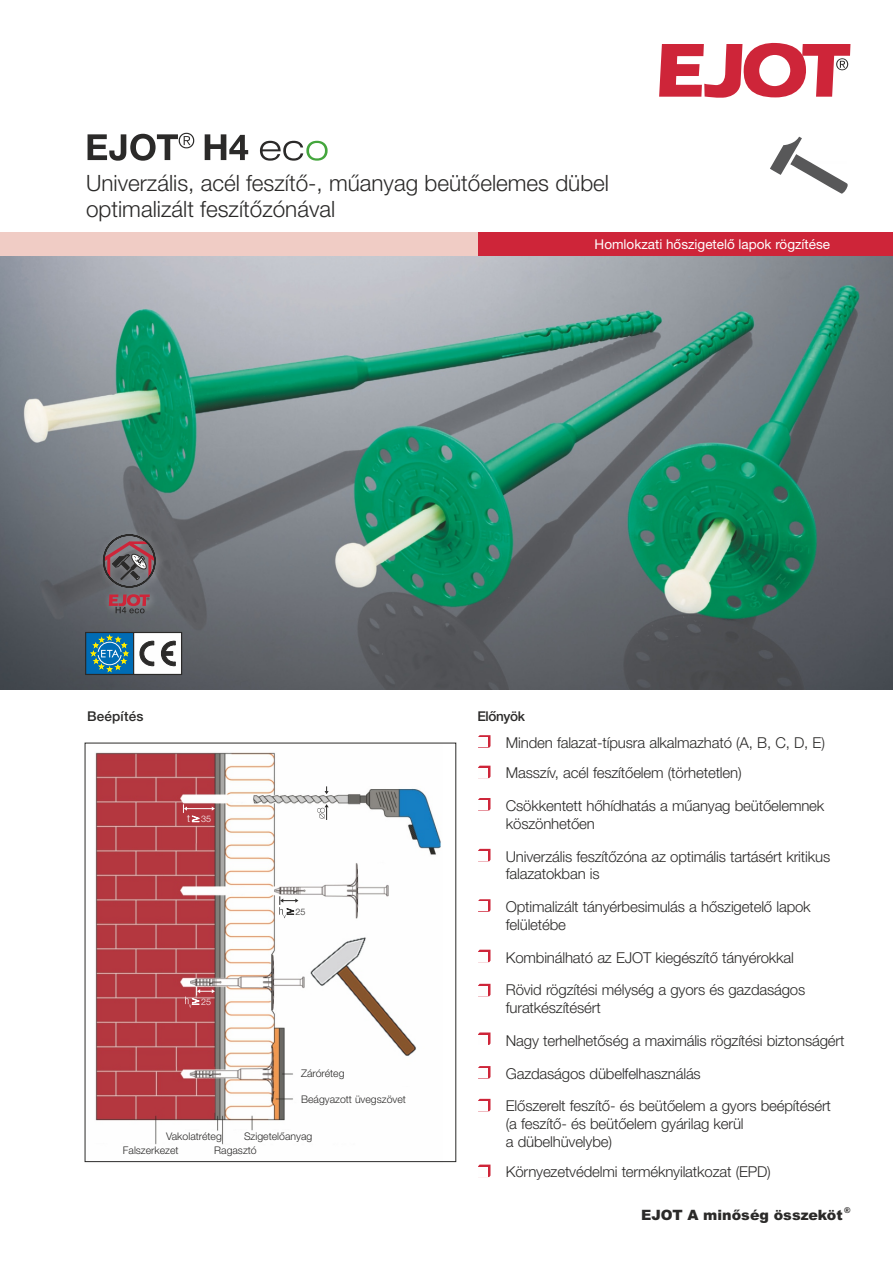
<style>
.page{position:relative;width:893px;height:1263px;background:#fff}
.page>*{position:absolute;margin:0;border:0;box-sizing:border-box;transform-origin:0 0}
.t1{font:300 22.5px/26.5px "Helvetica Neue LT Com";color:#2b2a29}
.t2{font:300 15px/17.7px "Helvetica Neue LT Com";letter-spacing:-.01em;color:#2b2a29}
.t3{font:900 14.25px "Arial";color:#2b2a29}
.t4{font:13.5px "Helvetica Neue LT Com";color:#fefefe}
.t5{font:500 13.5px "Helvetica Neue LT Com";letter-spacing:.015em;color:#2b2a29}
.t6{font:500 13.5px "Helvetica Neue LT Com";letter-spacing:-.025em;color:#2b2a29}
.t7{font:300 10.5px/14.4px "Helvetica Neue LT Com";color:#2b2a29}
.t8{font:300 9px "Helvetica Neue LT Com";color:#fefefe}
.t9{font:300 9px "Helvetica Neue LT Com";color:#2b2a29}
.t10{font:900 8.1px "Arial";color:#2b2a29}
.s1{font-size:10.5px}
</style>
<div class="page">
<img style="left:87px;top:752px;width:356px;height:411px">
<img style="left:0;top:256px;width:893px;height:433px">
<svg style="left:659px;top:42px;width:191px;height:56px"></svg>
<svg style="left:88px;top:133px;width:106px;height:28px"></svg>
<svg style="left:205px;top:134px;width:43px;height:26px"></svg>
<svg style="left:260px;top:141px;width:68px;height:20px"></svg>
<div style="left:0;top:232px;width:478px;height:24px;background:#f0ccc5"></div>
<div style="left:478px;top:232px;width:415px;height:24px;background:#ce2539"></div>
<svg style="left:84px;top:631px;width:99px;height:45px"></svg>
<svg style="left:325px;top:786px;width:4px;height:8px"></svg>
<svg style="left:317px;top:804px;width:12px;height:16px"></svg>
<div style="left:97px;top:528px;width:68px;height:88px;background:#fefefe;opacity:.35"></div>
<svg style="left:102px;top:533px;width:54px;height:55px;background:#716066"></svg>
<svg style="left:109px;top:594px;width:41px;height:19px"></svg>
<svg style="left:478px;top:766px;width:12px;height:12px"></svg>
<div style="left:479px;top:768px;width:9px;height:9px;background:#fefefe"></div>
<svg style="left:478px;top:798px;width:12px;height:12px"></svg>
<div style="left:479px;top:801px;width:9px;height:9px;background:#fefefe"></div>
<svg style="left:478px;top:735px;width:12px;height:13px"></svg>
<div style="left:479px;top:738px;width:9px;height:9px;background:#fefefe"></div>
<svg style="left:478px;top:849px;width:12px;height:12px"></svg>
<div style="left:479px;top:851px;width:9px;height:9px;background:#fefefe"></div>
<svg style="left:478px;top:899px;width:12px;height:13px"></svg>
<div style="left:479px;top:902px;width:9px;height:9px;background:#fefefe"></div>
<svg style="left:478px;top:950px;width:12px;height:12px"></svg>
<div style="left:479px;top:952px;width:9px;height:9px;background:#fefefe"></div>
<svg style="left:478px;top:984px;width:12px;height:12px"></svg>
<div style="left:479px;top:986px;width:9px;height:9px;background:#fefefe"></div>
<svg style="left:478px;top:1066px;width:12px;height:12px"></svg>
<div style="left:479px;top:1069px;width:9px;height:9px;background:#fefefe"></div>
<svg style="left:478px;top:1032px;width:12px;height:13px"></svg>
<div style="left:479px;top:1035px;width:9px;height:9px;background:#fefefe"></div>
<svg style="left:478px;top:1099px;width:12px;height:12px"></svg>
<div style="left:479px;top:1101px;width:9px;height:9px;background:#fefefe"></div>
<svg style="left:279px;top:896px;width:19px;height:22px"></svg>
<svg style="left:183px;top:804px;width:32px;height:18px"></svg>
<svg style="left:185px;top:987px;width:30px;height:20px"></svg>
<svg style="left:770px;top:137px;width:78px;height:57px"></svg>
<svg style="left:478px;top:1164px;width:12px;height:13px"></svg>
<div style="left:479px;top:1167px;width:9px;height:9px;background:#fefefe"></div>
<h1 class="t1" style="left:86px;top:173px;width:525px">Univerzális, acél feszítő-, műanyag beütőelemes dübel optimalizált feszítőzónával</h1>
<p class="t4" style="left:595px;top:239px;width:237px">Homlokzati hőszigetelő lapok rögzítése</p>
<p class="t5" style="left:87px;top:711px;width:58px">Beépítés</p>
<p class="t6" style="left:477px;top:711px;width:49px">Előnyök</p>
<p class="t2" style="left:506px;top:730px;width:321px;line-height:30.2px">Minden falazat-típusra alkalmazható (A, B, C, D, E)<br>Masszív, acél feszítőelem (törhetetlen)</p>
<p class="t2" style="left:506px;top:799px;width:320px">Csökkentett hőhídhatás a műanyag beütőelemnek köszönhetően</p>
<p class="t2" style="left:506px;top:849px;width:326px">Univerzális feszítőzóna az optimális tartásért kritikus falazatokban is</p>
<p class="t2" style="left:506px;top:900px;width:306px">Optimalizált tányérbesimulás a hőszigetelő lapok felületébe</p>
<p class="t2" style="left:506px;top:943px;width:301px;line-height:32.7px">Kombinálható az EJOT kiegészítő tányérokkal<br>Rövid rögzítési mélység a gyors és gazdaságos</p>
<p class="t2" style="left:506px;top:993px;width:340px;line-height:32.7px">furatkészítésért<br>Nagy terhelhetőség a maximális rögzítési biztonságért Gazdaságos dübelfelhasználás<br>Előszerelt feszítő- és beütőelem a gyors beépítésért</p>
<p class="t2" style="left:506px;top:1117px;width:239px">(a feszítő- és beütőelem gyárilag kerül a dübelhüvelybe)</p>
<p class="t2" style="left:506px;top:1165px;width:267px">Környezetvédelmi terméknyilatkozat (EPD)</p>
<p class="t8" style="left:187px;top:816px;width:25px"><span class="s1">t</span> 35</p>
<p class="t9" style="left:296px;top:908px;width:12px">25</p>
<p class="t8" style="left:201px;top:999px;width:12px">25</p>
<p class="t7" style="left:301px;top:1067px;width:45px">Záróréteg</p>
<p class="t7" style="left:301px;top:1093px;width:106px">Beágyazott üvegszövet</p>
<p class="t7" style="left:214px;top:1130px;width:44px;text-indent:-48px">Vakolatréteg<br>Ragasztó</p>
<p class="t7" style="left:244px;top:1130px;width:70px">Szigetelőanyag</p>
<p class="t7" style="left:123px;top:1145px;width:57px">Falszerkezet</p>
<p class="t3" style="left:641px;top:1209px;width:203px">EJOT A minőség összeköt</p>
<p class="t10" style="left:844px;top:1207px;width:8px">®</p>
</div>
